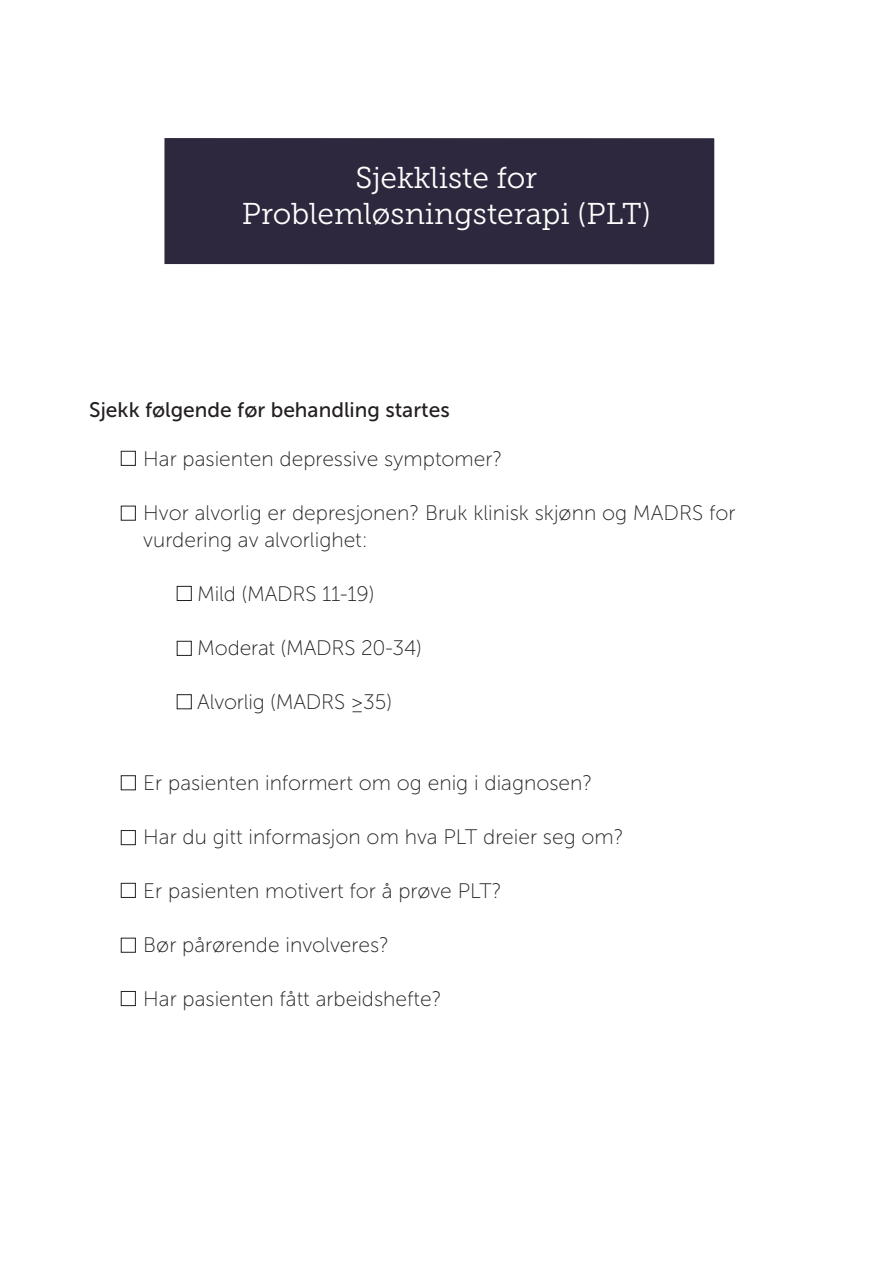
<style>
.page{position:relative;width:893px;height:1263px;background:#fff}
.page>*{position:absolute;margin:0;border:0;box-sizing:border-box;transform-origin:0 0}
.t1{font:30px "Museo Slab 300";color:#fff}
.t2{font:21px/27px "Museo Sans 100";color:#231f20}
.t3{font:21px "Museo Sans 500";color:#231f20}
</style>
<div class="page">
<div style="left:163px;top:137px;width:552px;height:128px;background:#2d283d"></div>
<div style="left:162px;top:136px;width:554px;height:130px;border:2px solid #fff"></div>
<div style="left:121px;top:451px;width:15px;height:15px;border:1px solid #231f20"></div>
<div style="left:121px;top:775px;width:15px;height:15px;border:1px solid #231f20"></div>
<div style="left:121px;top:883px;width:15px;height:15px;border:1px solid #231f20"></div>
<div style="left:121px;top:506px;width:15px;height:15px;border:1px solid #231f20"></div>
<div style="left:121px;top:830px;width:15px;height:15px;border:1px solid #231f20"></div>
<div style="left:121px;top:938px;width:15px;height:15px;border:1px solid #231f20"></div>
<div style="left:121px;top:991px;width:15px;height:15px;border:1px solid #231f20"></div>
<div style="left:177px;top:586px;width:15px;height:15px;border:1px solid #231f20"></div>
<div style="left:177px;top:641px;width:15px;height:15px;border:1px solid #231f20"></div>
<div style="left:177px;top:694px;width:15px;height:15px;border:1px solid #231f20"></div>
<p class="t1" style="left:356px;top:161px;width:183px">Sjekkliste for</p>
<p class="t1" style="left:242px;top:197px;width:411px">Problemløsningsterapi (PLT)</p>
<p class="t3" style="left:89px;top:399px;width:362px">Sjekk følgende før behandling startes</p>
<p class="t2" style="left:143px;top:446px;width:361px">Har pasienten depressive symptomer?</p>
<p class="t2" style="left:143px;top:500px;width:594px">Hvor alvorlig er depresjonen? Bruk klinisk skjønn og MADRS for vurdering av alvorlighet:</p>
<p class="t2" style="left:197px;top:581px;width:179px">Mild (MADRS 11-19)</p>
<p class="t2" style="left:197px;top:635px;width:226px">Moderat (MADRS 20-34)</p>
<p class="t2" style="left:197px;top:689px;width:197px">Alvorlig (MADRS ≥35)</p>
<p class="t2" style="left:143px;top:770px;width:450px">Er pasienten informert om og enig i diagnosen?</p>
<p class="t2" style="left:143px;top:824px;width:482px">Har du gitt informasjon om hva PLT dreier seg om?</p>
<p class="t2" style="left:143px;top:878px;width:360px">Er pasienten motivert for å prøve PLT?</p>
<p class="t2" style="left:143px;top:932px;width:247px">Bør pårørende involveres?</p>
<p class="t2" style="left:143px;top:986px;width:300px">Har pasienten fått arbeidshefte?</p>
</div>
